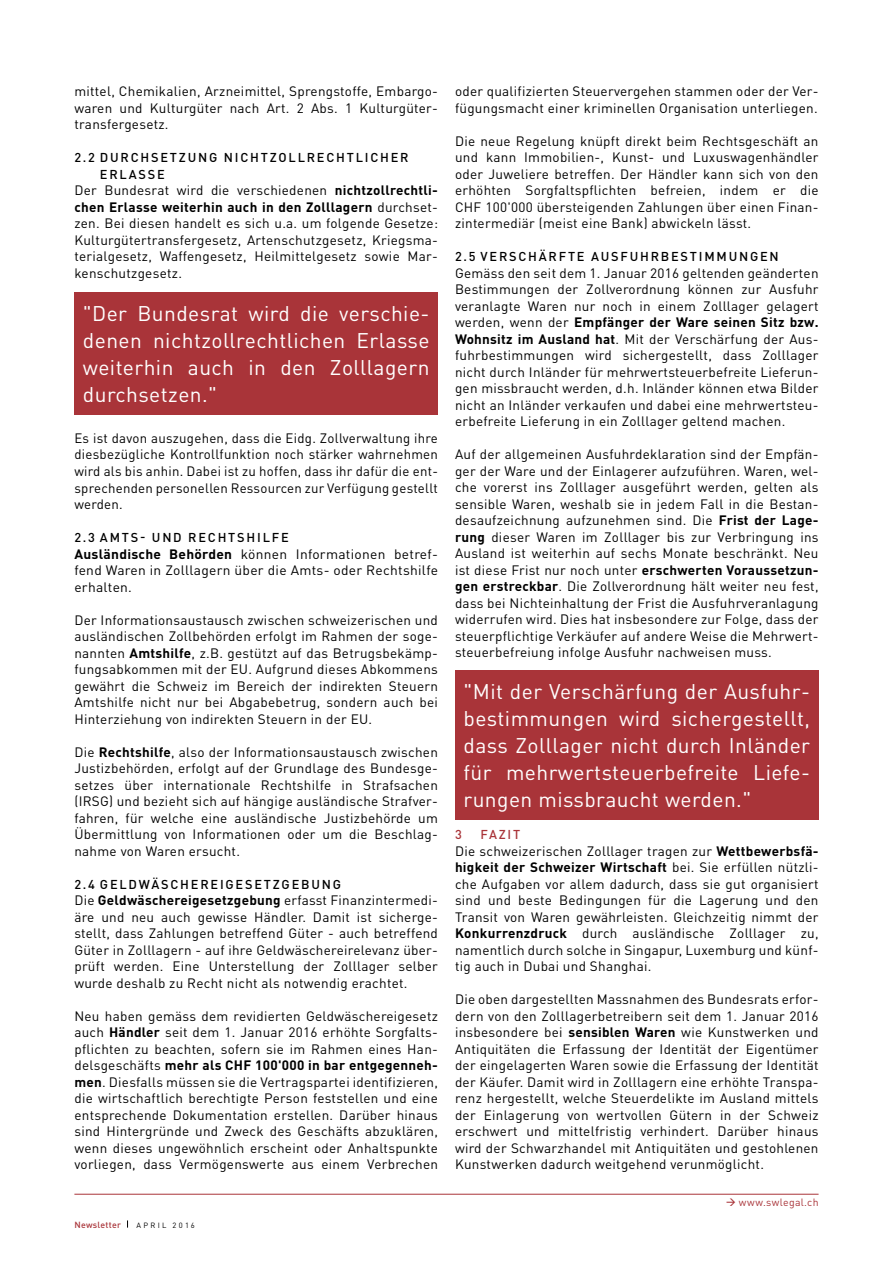
<style>
.page{position:relative;width:893px;height:1263px;background:#fff}
.page>*{position:absolute;margin:0;border:0;box-sizing:border-box;transform-origin:0 0}
.t1{font:21px/27px "DIN";letter-spacing:.02em;color:#fff;text-align:justify}
.t2{font:13.5px/16.5px "DIN";letter-spacing:.02em;color:#000;text-align:justify}
.t3{font:500 12.75px "DIN";letter-spacing:.14em;color:#000}
.t4{font:500 12.75px "DIN";color:#a93439}
.t5{font:10.5px "DIN";letter-spacing:.025em;color:#a93439}
.t6{font:500 8.85px "DIN";color:#a93439}
.t7{font:7.5px "DIN";color:#000}
.s1{font-weight:700}
</style>
<div class="page">
<hr style="left:74px;top:1194px;width:745px;height:1px;background:#a93439">
<div style="left:74px;top:292px;width:364px;height:123px;background:#a93439"></div>
<div style="left:455px;top:670px;width:364px;height:149px;background:#a93439"></div>
<p class="t2" style="left:74px;top:83px;width:365px">mittel, Chemikalien, Arzneimittel, Sprengstoffe, Embargo&shy;waren und Kulturgüter nach Art. 2 Abs. 1 Kulturgüter&shy;transfergesetz.</p>
<p class="t3" style="left:74px;top:149px;width:47px">2.2 DURCH</p>
<p class="t3" style="left:151px;top:149px;width:20px">SETZUNG</p>
<p class="t3" style="left:224px;top:149px;width:10px">NICHTZ</p>
<p class="t3" style="left:279px;top:149px;width:21px">OLLRECHTLICHER</p>
<p class="t3" style="left:100px;top:166px;width:10px">ERL</p>
<p class="t3" style="left:129px;top:166px;width:36px">ASSE</p>
<p class="t2" style="left:74px;top:182px;width:365px">Der Bundesrat wird die verschiedenen <span class="s1">nichtzollrechtli&shy;chen Erlasse weiterhin auch in den Zolllagern</span> durchset&shy;zen. Bei diesen handelt es sich u.a. um folgende Gesetze:<br>Kulturgütertransfergesetz, Artenschutzgesetz, Kriegsma&shy;terialgesetz, Waffengesetz, Heilmittelgesetz sowie Mar&shy;kenschutzgesetz.</p>
<h1 class="t1" style="left:83px;top:299px;width:348px">"Der Bundesrat wird die verschie&shy;denen nichtzollrechtlichen Erlasse weiterhin auch in den Zolllagern durchsetzen."</h1>
<p class="t2" style="left:74px;top:429px;width:365px">Es ist davon auszugehen, dass die Eidg. Zollverwaltung ihre diesbezügliche Kontrollfunktion noch stärker wahrnehmen wird als bis anhin. Dabei ist zu hoffen, dass ihr dafür die ent&shy;sprechenden personellen Ressourcen zur Verfügung gestellt werden.</p>
<p class="t3" style="left:74px;top:529px;width:124px">2.3 AMTS- UN D RECHT</p>
<p class="t3" style="left:237px;top:529px;width:19px">SHILFE</p>
<p class="t2" style="left:74px;top:545px;width:365px"><span class="s1">Ausländische Behörden</span> können Informationen betref&shy;fend Waren in Zolllagern über die Amts- oder Rechtshilfe erhalten.</p>
<p class="t2" style="left:74px;top:611px;width:365px">Der Informationsaustausch zwischen schweizerischen und ausländischen Zollbehörden erfolgt im Rahmen der soge&shy;nannten <span class="s1">Amtshilfe</span>, z.B. gestützt auf das Betrugsbekämp&shy;fungsabkommen mit der EU. Aufgrund dieses Abkommens gewährt die Schweiz im Bereich der indirekten Steuern Amtshilfe nicht nur bei Abgabebetrug, sondern auch bei Hinterziehung von indirekten Steuern in der EU.</p>
<p class="t2" style="left:74px;top:743px;width:365px">Die <span class="s1">Rechtshilfe</span>, also der Informationsaustausch zwischen Justizbehörden, erfolgt auf der Grundlage des Bundesge&shy;setzes über internationale Rechtshilfe in Strafsachen (IRSG) und bezieht sich auf hängige ausländische Strafver&shy;fahren, für welche eine ausländische Justizbehörde um Übermittlung von Informationen oder um die Beschlag&shy;nahme von Waren ersucht.</p>
<p class="t3" style="left:74px;top:875px;width:36px">2.4 GEL</p>
<p class="t3" style="left:129px;top:875px;width:52px">DWÄSCHEREIGE</p>
<p class="t3" style="left:245px;top:875px;width:20px">SETZGEBUNG</p>
<p class="t2" style="left:74px;top:891px;width:365px">Die <span class="s1">Geldwäschereigesetzgebung</span> erfasst Finanzintermedi&shy;äre und neu auch gewisse Händler. Damit ist sicherge&shy;stellt, dass Zahlungen betreffend Güter - auch betreffend Güter in Zolllagern - auf ihre Geldwäschereirelevanz über&shy;prüft werden. Eine Unterstellung der Zolllager selber wurde deshalb zu Recht nicht als notwendig erachtet.</p>
<p class="t2" style="left:74px;top:1007px;width:365px">Neu haben gemäss dem revidierten Geldwäschereigesetz auch <span class="s1">Händler</span> seit dem 1. Januar 2016 erhöhte Sorgfalts&shy;pflichten zu beachten, sofern sie im Rahmen eines Han&shy;delsgeschäfts <span class="s1">mehr als CHF 100'000 in bar entgegenneh&shy;men</span>. Diesfalls müssen sie die Vertragspartei identifizieren, die wirtschaftlich berechtigte Person feststellen und eine entsprechende Dokumentation erstellen. Darüber hinaus sind Hintergründe und Zweck des Geschäfts abzuklären, wenn dieses ungewöhnlich erscheint oder Anhaltspunkte vorliegen, dass Vermögenswerte aus einem Verbrechen</p>
<p class="t6" style="left:74px;top:1218px;width:48px">N ewsletter</p>
<p class="t7" style="left:136px;top:1220px;width:7px">april</p>
<p class="t7" style="left:173px;top:1220px;width:24px">2016</p>
<p class="t2" style="left:455px;top:83px;width:365px">oder qualifizierten Steuervergehen stammen oder der Ver&shy;fügungsmacht einer kriminellen Organisation unterliegen.</p>
<p class="t2" style="left:455px;top:132px;width:365px">Die neue Regelung knüpft direkt beim Rechtsgeschäft an und kann Immobilien-, Kunst- und Luxuswagenhändler oder Juweliere betreffen. Der Händler kann sich von den erhöhten Sorgfaltspflichten befreien, indem er die CHF 100'000 übersteigenden Zahlungen über einen Finan&shy;zintermediär (meist eine Bank) abwickeln lässt.</p>
<p class="t3" style="left:455px;top:248px;width:36px">2.5 VER</p>
<p class="t3" style="left:509px;top:248px;width:20px">SCHÄRFTE</p>
<p class="t3" style="left:591px;top:248px;width:40px">AUSFUHRBE</p>
<p class="t3" style="left:681px;top:248px;width:21px">STIMMUNGEN</p>
<p class="t2" style="left:455px;top:264px;width:365px">Gemäss den seit dem 1. Januar 2016 geltenden geänderten Bestimmungen der Zollverordnung können zur Ausfuhr veranlagte Waren nur noch in einem Zolllager gelagert werden, wenn der <span class="s1">Empfänger der Ware seinen Sitz bzw.<br>Wohnsitz im Ausland hat</span>. Mit der Verschärfung der Aus&shy;fuhrbestimmungen wird sichergestellt, dass Zolllager nicht durch Inländer für mehrwertsteuerbefreite Lieferun&shy;gen missbraucht werden, d.h. Inländer können etwa Bilder nicht an Inländer verkaufen und dabei eine mehrwertsteu&shy;erbefreite Lieferung in ein Zolllager geltend machen.</p>
<p class="t2" style="left:455px;top:446px;width:365px">Auf der allgemeinen Ausfuhrdeklaration sind der Empfän&shy;ger der Ware und der Einlagerer aufzuführen. Waren, wel&shy;che vorerst ins Zolllager ausgeführt werden, gelten als sensible Waren, weshalb sie in jedem Fall in die Bestan&shy;desaufzeichnung aufzunehmen sind. Die <span class="s1">Frist der Lage&shy;rung</span> dieser Waren im Zolllager bis zur Verbringung ins Ausland ist weiterhin auf sechs Monate beschränkt. Neu ist diese Frist nur noch unter <span class="s1">erschwerten Voraussetzun&shy;gen erstreckbar</span>. Die Zollverordnung hält weiter neu fest, dass bei Nichteinhaltung der Frist die Ausfuhrveranlagung widerrufen wird. Dies hat insbesondere zur Folge, dass der steuerpflichtige Verkäufer auf andere Weise die Mehrwert&shy;steuerbefreiung infolge Ausfuhr nachweisen muss.</p>
<h1 class="t1" style="left:463px;top:677px;width:348px">"Mit der Verschärfung der Ausfuhr&shy;bestimmungen wird sichergestellt, dass Zolllager nicht durch Inländer für mehrwertsteuerbefreite Liefe&shy;rungen missbraucht werden."</h1>
<p class="t4" style="left:455px;top:826px;width:8px">3</p>
<p class="t4" style="left:481px;top:826px;width:27px">FAZIT</p>
<p class="t2" style="left:455px;top:842px;width:365px">Die schweizerischen Zolllager tragen zur <span class="s1">Wettbewerbsfä&shy;higkeit der Schweizer Wirtschaft</span> bei. Sie erfüllen nützli&shy;che Aufgaben vor allem dadurch, dass sie gut organisiert sind und beste Bedingungen für die Lagerung und den Transit von Waren gewährleisten. Gleichzeitig nimmt der <span class="s1">Konkurrenzdruck</span> durch ausländische Zolllager zu, namentlich durch solche in Singapur, Luxemburg und künf&shy;tig auch in Dubai und Shanghai.</p>
<p class="t2" style="left:455px;top:990px;width:365px">Die oben dargestellten Massnahmen des Bundesrats erfor&shy;dern von den Zolllagerbetreibern seit dem 1. Januar 2016 insbesondere bei <span class="s1">sensiblen Waren</span> wie Kunstwerken und Antiquitäten die Erfassung der Identität der Eigentümer der eingelagerten Waren sowie die Erfassung der Identität der Käufer. Damit wird in Zolllagern eine erhöhte Transpa&shy;renz hergestellt, welche Steuerdelikte im Ausland mittels der Einlagerung von wertvollen Gütern in der Schweiz erschwert und mittelfristig verhindert. Darüber hinaus wird der Schwarzhandel mit Antiquitäten und gestohlenen Kunstwerken dadurch weitgehend verunmöglicht.</p>
<p class="t5" style="left:726px;top:1195px;width:94px">→ www.swlegal.ch</p>
</div>
